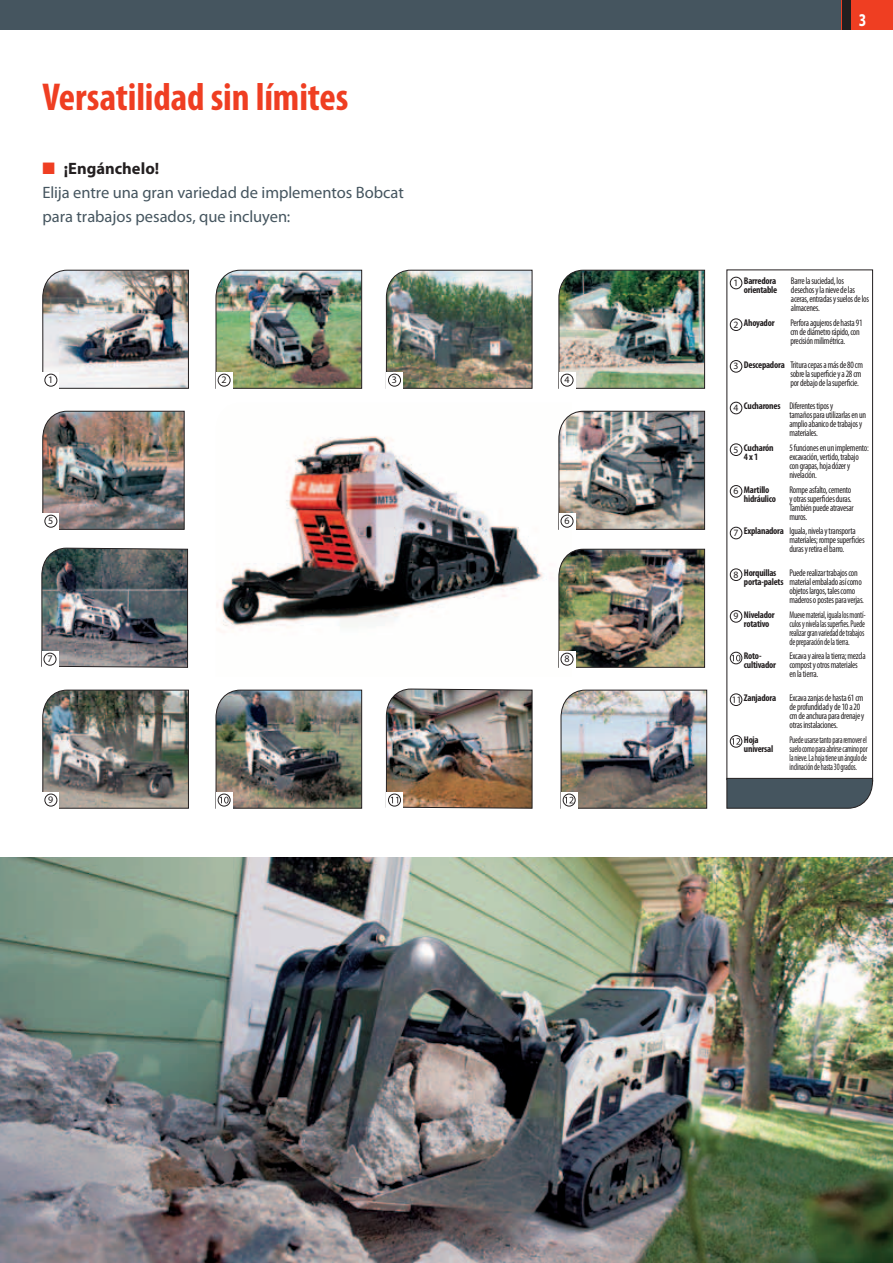
<style>
.page{position:relative;width:893px;height:1263px;background:#fff}
.page>*{position:absolute;margin:0;border:0;box-sizing:border-box;transform-origin:0 0}
.t1{font:700 condensed 39px "Myriad Pro";letter-spacing:-.005em;color:#ef3e22}
.t2{font:700 18px "Myriad Pro";color:#fff;scale:.75 1}
.t3{font:16.5px/24px "Myriad Pro";letter-spacing:-.005em;color:#45555f}
.t4{font:10.05px "Myriad Pro";color:#231f20}
.t5{font:condensed 9.75px/9px "Myriad Pro";letter-spacing:-.025em;color:#231f20;scale:.92 1}
.t6{font:700 condensed 9.75px/9px "Myriad Pro";letter-spacing:-.025em;color:#231f20}
.t7{font:condensed 9.75px/9px "Myriad Pro";letter-spacing:-.025em;color:#231f20;text-align:justify;scale:.8 1}
.t8{font:condensed 9.75px/9px "Myriad Pro";letter-spacing:-.025em;color:#231f20;text-align:justify;scale:.82 1}
.t9{font:9.75px "Myriad Pro";color:#231f20}
.s1{color:#ef3e22}
.s2{font-weight:700;color:#231f20}
</style>
<div class="page">
<div style="left:0;top:0;width:893px;height:30px;background:#45555f"></div>
<div style="left:842px;top:0;width:51px;height:30px;background:#ef3e22"></div>
<div style="left:842px;top:0;width:8px;height:30px;background:#231f20"></div>
<div style="left:727px;top:270px;width:146px;height:510px;border:1px solid #231f20"></div>
<img style="left:0;top:858px;width:893px;height:405px">
<img style="left:216px;top:436px;width:331px;height:195px">
<img style="left:558px;top:270px;width:147px;height:119px">
<img style="left:386px;top:270px;width:147px;height:119px">
<img style="left:215px;top:270px;width:147px;height:119px">
<img style="left:42px;top:270px;width:147px;height:119px">
<div style="left:730px;top:277px;width:12px;height:12px;border:1px solid #231f20;border-radius:50%"></div>
<div style="left:730px;top:319px;width:12px;height:12px;border:1px solid #231f20;border-radius:50%"></div>
<div style="left:730px;top:360px;width:12px;height:12px;border:1px solid #231f20;border-radius:50%"></div>
<div style="left:730px;top:402px;width:12px;height:12px;border:1px solid #231f20;border-radius:50%"></div>
<div style="left:730px;top:444px;width:12px;height:12px;border:1px solid #231f20;border-radius:50%"></div>
<div style="left:730px;top:485px;width:12px;height:12px;border:1px solid #231f20;border-radius:50%"></div>
<div style="left:730px;top:527px;width:12px;height:12px;border:1px solid #231f20;border-radius:50%"></div>
<div style="left:730px;top:569px;width:12px;height:12px;border:1px solid #231f20;border-radius:50%"></div>
<div style="left:730px;top:610px;width:12px;height:12px;border:1px solid #231f20;border-radius:50%"></div>
<div style="left:730px;top:652px;width:12px;height:12px;border:1px solid #231f20;border-radius:50%"></div>
<svg style="left:732px;top:655px;width:8px;height:6px"></svg>
<div style="left:730px;top:694px;width:12px;height:12px;border:1px solid #231f20;border-radius:50%"></div>
<svg style="left:732px;top:696px;width:8px;height:7px"></svg>
<div style="left:730px;top:735px;width:12px;height:12px;border:1px solid #231f20;border-radius:50%"></div>
<svg style="left:732px;top:738px;width:8px;height:6px"></svg>
<svg style="left:42px;top:372px;width:17px;height:17px"></svg>
<div style="left:45px;top:374px;width:12px;height:12px;background:#fff;border-radius:50%"></div>
<div style="left:45px;top:374px;width:12px;height:12px;border:1px solid #231f20;border-radius:50%"></div>
<svg style="left:216px;top:372px;width:17px;height:17px"></svg>
<div style="left:218px;top:374px;width:12px;height:12px;background:#fff;border-radius:50%"></div>
<div style="left:218px;top:374px;width:12px;height:12px;border:1px solid #231f20;border-radius:50%"></div>
<svg style="left:386px;top:372px;width:17px;height:17px"></svg>
<div style="left:388px;top:374px;width:13px;height:12px;background:#fff;border-radius:50%"></div>
<div style="left:388px;top:374px;width:13px;height:12px;border:1px solid #231f20;border-radius:50%"></div>
<svg style="left:559px;top:372px;width:16px;height:17px"></svg>
<div style="left:561px;top:374px;width:12px;height:12px;background:#fff;border-radius:50%"></div>
<div style="left:561px;top:374px;width:12px;height:12px;border:1px solid #231f20;border-radius:50%"></div>
<img style="left:42px;top:411px;width:143px;height:119px">
<svg style="left:42px;top:513px;width:17px;height:17px"></svg>
<div style="left:45px;top:515px;width:12px;height:12px;background:#fff;border-radius:50%"></div>
<div style="left:45px;top:515px;width:12px;height:12px;border:1px solid #231f20;border-radius:50%"></div>
<img style="left:558px;top:411px;width:147px;height:119px">
<svg style="left:559px;top:513px;width:16px;height:17px"></svg>
<div style="left:561px;top:515px;width:12px;height:12px;background:#fff;border-radius:50%"></div>
<div style="left:561px;top:515px;width:12px;height:12px;border:1px solid #231f20;border-radius:50%"></div>
<img style="left:41px;top:548px;width:147px;height:120px">
<svg style="left:42px;top:651px;width:16px;height:17px"></svg>
<div style="left:44px;top:653px;width:12px;height:12px;background:#fff;border-radius:50%"></div>
<div style="left:44px;top:653px;width:12px;height:12px;border:1px solid #231f20;border-radius:50%"></div>
<img style="left:558px;top:549px;width:147px;height:119px">
<svg style="left:559px;top:651px;width:16px;height:17px"></svg>
<div style="left:561px;top:653px;width:12px;height:12px;background:#fff;border-radius:50%"></div>
<div style="left:561px;top:653px;width:12px;height:12px;border:1px solid #231f20;border-radius:50%"></div>
<img style="left:42px;top:689px;width:147px;height:120px">
<svg style="left:42px;top:792px;width:17px;height:16px"></svg>
<div style="left:45px;top:794px;width:12px;height:12px;background:#fff;border-radius:50%"></div>
<div style="left:45px;top:794px;width:12px;height:12px;border:1px solid #231f20;border-radius:50%"></div>
<img style="left:215px;top:689px;width:147px;height:120px">
<img style="left:386px;top:689px;width:147px;height:120px">
<img style="left:560px;top:689px;width:147px;height:120px">
<svg style="left:726px;top:778px;width:147px;height:31px;background:#4a5861"></svg>
<h1 class="t1" style="left:43px;top:76px;width:307px">Versatilidad sin límites</h1>
<h3 class="t3" style="left:43px;top:156px;width:363px"><span class="s1">■</span> <span class="s2">¡Engánchelo!<br></span>Elija entre una gran variedad de implementos Bobcat para trabajos pesados, que incluyen:</h3>
<p class="t4" style="left:48px;top:373px;width:7px">1</p>
<p class="t4" style="left:222px;top:373px;width:7px">2</p>
<p class="t4" style="left:392px;top:373px;width:7px">3</p>
<p class="t4" style="left:564px;top:373px;width:7px">4</p>
<p class="t4" style="left:48px;top:515px;width:7px">5</p>
<p class="t4" style="left:564px;top:515px;width:7px">6</p>
<p class="t4" style="left:47px;top:652px;width:7px">7</p>
<p class="t4" style="left:564px;top:652px;width:7px">8</p>
<p class="t4" style="left:48px;top:793px;width:7px">9</p>
<h2 class="t2" style="left:859px;top:8px;width:11px">3</h2>
<p class="t6" style="left:744px;top:277px;width:35px">Barredora orientable</p>
<p class="t5" style="left:791px;top:277px;width:86px">Barre la suciedad, los desechos y la nieve de las aceras, entradas y suelos de los almacenes.</p>
<p class="t5" style="left:790px;top:318px;width:80px">Perfora agujeros de hasta 91 cm de diámetro rápido, con precisión milimétrica.</p>
<p class="t5" style="left:790px;top:360px;width:81px">Tritura cepas a más de 80 cm sobre la superficie y a 28 cm por debajo de la superficie.</p>
<p class="t5" style="left:789px;top:401px;width:85px">Diferentes tipos y<br>tamaños para utilizarlas en un amplio abanico de trabajos y materiales.</p>
<p class="t5" style="left:789px;top:443px;width:88px">5 funciones en un implemento: excavación, vertido, trabajo con grapas, hoja dózer y nivelación.</p>
<p class="t5" style="left:789px;top:485px;width:71px">Rompe asfalto, cemento y otras superficies duras.<br>También puede atravesar muros.</p>
<p class="t5" style="left:789px;top:526px;width:83px">Iguala, nivela y transporta materiales; rompe superficies duras y retira el barro.</p>
<p class="t9" style="left:734px;top:277px;width:6px">1</p>
<p class="t9" style="left:734px;top:318px;width:6px">2</p>
<p class="t9" style="left:734px;top:360px;width:6px">3</p>
<p class="t9" style="left:734px;top:402px;width:6px">4</p>
<p class="t9" style="left:734px;top:443px;width:6px">5</p>
<p class="t9" style="left:734px;top:485px;width:6px">6</p>
<p class="t9" style="left:734px;top:527px;width:6px">7</p>
<p class="t9" style="left:734px;top:568px;width:6px">8</p>
<p class="t9" style="left:734px;top:610px;width:6px">9</p>
<p class="t6" style="left:744px;top:318px;width:32px">Ahoyador</p>
<p class="t6" style="left:744px;top:360px;width:42px">Descepadora</p>
<p class="t6" style="left:744px;top:402px;width:38px">Cucharones</p>
<p class="t6" style="left:744px;top:443px;width:31px">Cucharón<br>4 x 1</p>
<p class="t6" style="left:744px;top:485px;width:33px">Martillo hidráulico</p>
<p class="t6" style="left:744px;top:527px;width:42px">Explanadora</p>
<p class="t6" style="left:744px;top:568px;width:41px">Horquillas porta-palets</p>
<p class="t6" style="left:744px;top:610px;width:32px">Nivelador rotativo</p>
<p class="t6" style="left:744px;top:652px;width:34px">Roto&shy;cultivador</p>
<p class="t6" style="left:744px;top:693px;width:34px">Zanjadora</p>
<p class="t6" style="left:744px;top:735px;width:31px">Hoja universal</p>
<p class="t5" style="left:789px;top:568px;width:83px">Puede realizar trabajos con material embalado así como objetos largos, tales como maderos o postes para verjas.</p>
<p class="t8" style="left:789px;top:610px;width:94px">Mueve material, iguala los montí&shy;culos y nivela las superfies. Puede realizar gran variedad de trabajos de preparación de la tierra.</p>
<p class="t5" style="left:789px;top:651px;width:84px">Excava y airea la tierra; mezcla compost y otros materiales en la tierra.</p>
<p class="t5" style="left:789px;top:693px;width:83px">Excava zanjas de hasta 61 cm de profundidad y de 10 a 20 cm de anchura para drenaje y otras instalaciones.</p>
<p class="t7" style="left:789px;top:735px;width:99px">Puede usarse tanto para remover el suelo como para abrirse camino por la nieve. La hoja tiene un ángulo de inclinación de hasta 30 grados.</p>
</div>
